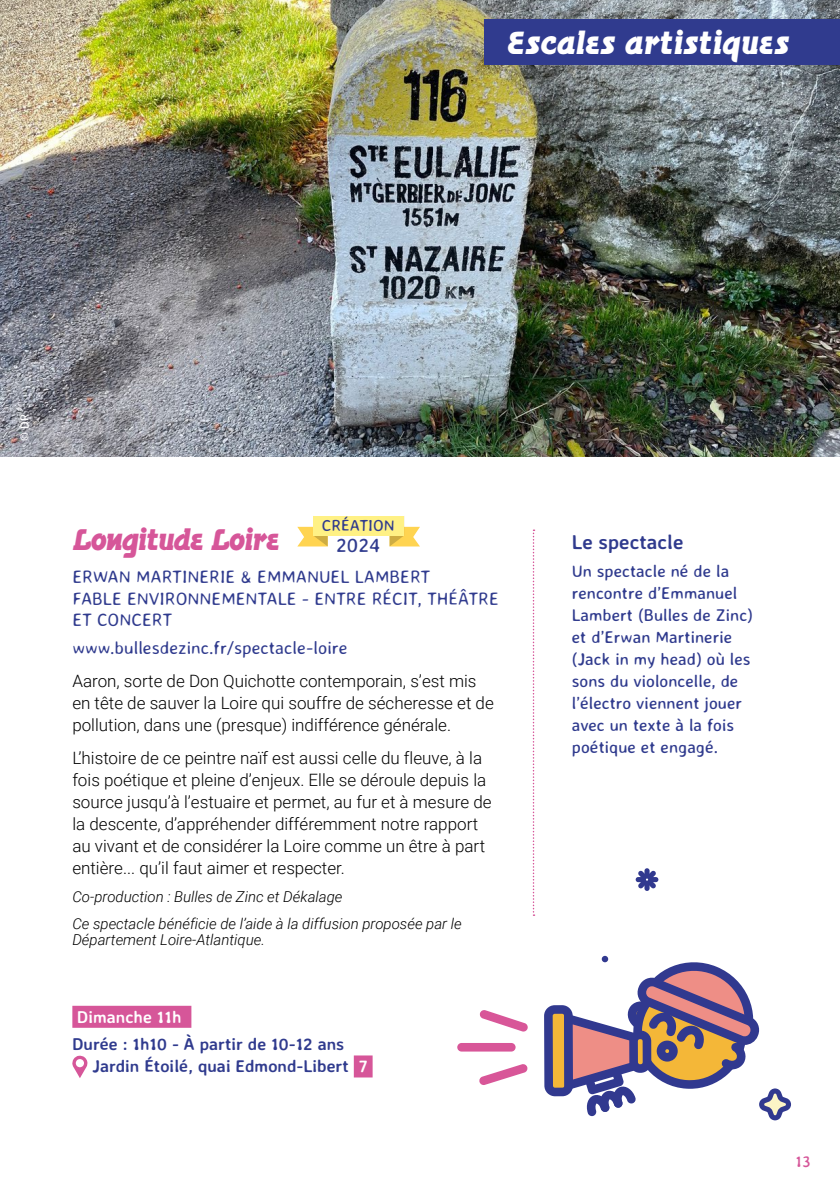
<style>
.page{position:relative;width:840px;height:1191px;background:#fff}
.page>*{position:absolute;margin:0;border:0;box-sizing:border-box;transform-origin:0 0}
.t1{font:28px "Bronson Gothic JF";color:#fff}
.nom_spectacle{font:26px "Bronson Gothic JF";letter-spacing:-.04em;color:#d65699}
.nom_compagnie_DX{font:700 20px "Averia Sans Libre";color:#303b8e}
.t2{font:20px "Averia Sans Libre";color:#303b8e}
.détails_spectacle{font:300 18px/21.6px "Averia Sans Libre";color:#303b8e}
.texte_courant{font:300 17px/22px "Roboto";color:#000}
.description_compagnie_DX{font:17px/22px "Averia Sans Libre";color:#303b8e}
.infos_pratiques{font:700 17px/22px "Averia Sans Libre";color:#303b8e}
.jour_et_heure{font:700 17px "Averia Sans Libre";color:#fff}
.t3{font:16px "Averia Sans Libre";color:#303b8e}
.t4{font:16px "Averia Sans Libre";color:#d65699}
.subvention_etc{font:italic 300 15px/16px "Roboto";color:#000}
.t5{font:12px "Averia Sans Libre";color:#fff}
.s1{color:#fff}
</style>
<div class="page">
<svg style="left:479px;top:1010px;width:49px;height:21px"></svg>
<svg style="left:479px;top:1064px;width:48px;height:21px"></svg>
<div style="left:457px;top:1043px;width:58px;height:8px;background:#d85698;border-radius:4px"></div>
<svg style="left:544px;top:955px;width:246px;height:165px"></svg>
<div style="left:644px;top:868px;width:5px;height:10px;background:#31398f;border-radius:3px"></div>
<div style="left:644px;top:880px;width:5px;height:11px;background:#31398f;border-radius:3px"></div>
<div style="left:647px;top:877px;width:11px;height:5px;background:#31398f;border-radius:3px"></div>
<div style="left:635px;top:877px;width:10px;height:5px;background:#31398f;border-radius:3px"></div>
<svg style="left:637px;top:870px;width:18px;height:18px"></svg>
<div style="left:601px;top:956px;width:7px;height:6px;background:#31398f;border-radius:50%"></div>
<img style="left:0;top:0;width:839px;height:457px">
<div style="left:72px;top:1005px;width:119px;height:22px;background:#d65699"></div>
<div style="left:353px;top:1055px;width:19px;height:22px;background:#d65699"></div>
<svg style="left:72px;top:1055px;width:16px;height:23px"></svg>
<svg style="left:297px;top:526px;width:30px;height:20px"></svg>
<svg style="left:389px;top:516px;width:31px;height:30px"></svg>
<div style="left:313px;top:516px;width:91px;height:19px;background:#fff185"></div>
<svg style="left:532px;top:529px;width:2px;height:387px"></svg>
<div style="left:484px;top:20px;width:355px;height:45px;background:#303b8e"></div>
<p class="t1" style="left:507px;top:24px;width:283px">Escales artistiques</p>
<p class="t5" style="left:17px;top:441px;width:29px;rotate:-90deg">© DR</p>
<p class="t3" style="left:322px;top:515px;width:74px">CRÉATION</p>
<p class="nom_spectacle" style="left:72px;top:522px;width:208px">Longitude Loire</p>
<p class="détails_spectacle" style="left:72px;top:566px;width:428px">ERWAN MARTINERIE &amp; EMMANUEL LAMBERT<br>FABLE ENVIRONNEMENTALE - ENTRE RÉCIT, THÉÂTRE<br>ET CONCERT</p>
<p class="détails_spectacle" style="left:72px;top:636px;width:276px">www.bullesdezinc.fr/spectacle-loire</p>
<p class="texte_courant" style="left:72px;top:669px;width:423px">Aaron, sorte de Don Quichotte contemporain, s’est mis en tête de sauver la Loire qui souffre de sécheresse et de pollution, dans une (presque) indifférence générale.</p>
<p class="texte_courant" style="left:72px;top:746px;width:420px">L’histoire de ce peintre naïf est aussi celle du fleuve, à la fois poétique et pleine d’enjeux. Elle se déroule depuis la source jusqu’à l’estuaire et permet, au fur et à mesure de la descente, d’appréhender différemment notre rapport au vivant et de considérer la Loire comme un être à part entière... qu’il faut aimer et respecter.</p>
<p class="subvention_etc" style="left:72px;top:887px;width:271px">Co-production : Bulles de Zinc et Dékalage</p>
<p class="subvention_etc" style="left:72px;top:915px;width:390px">Ce spectacle bénéficie de l’aide à la diffusion proposée par le<br>Département Loire-Atlantique.</p>
<p class="t2" style="left:336px;top:533px;width:46px">2024</p>
<p class="jour_et_heure" style="left:77px;top:1006px;width:106px">Dimanche 11h</p>
<p class="infos_pratiques" style="left:92px;top:1033px;width:277px;text-indent:-20px">Durée : 1h10 - À partir de 10-12 ans<br>Jardin Étoilé, quai Edmond-Libert <span class="s1">7</span></p>
<p class="nom_compagnie_DX" style="left:571px;top:529px;width:113px">Le spectacle</p>
<p class="description_compagnie_DX" style="left:571px;top:559px;width:182px">Un spectacle né de la rencontre d’Emmanuel<br>Lambert (Bulles de Zinc) et d’Erwan Martinerie (Jack in my head) où les sons du violoncelle, de l’électro viennent jouer avec un texte à la fois poétique et engagé.</p>
<p class="t4" style="left:795px;top:1151px;width:16px">13</p>
</div>
